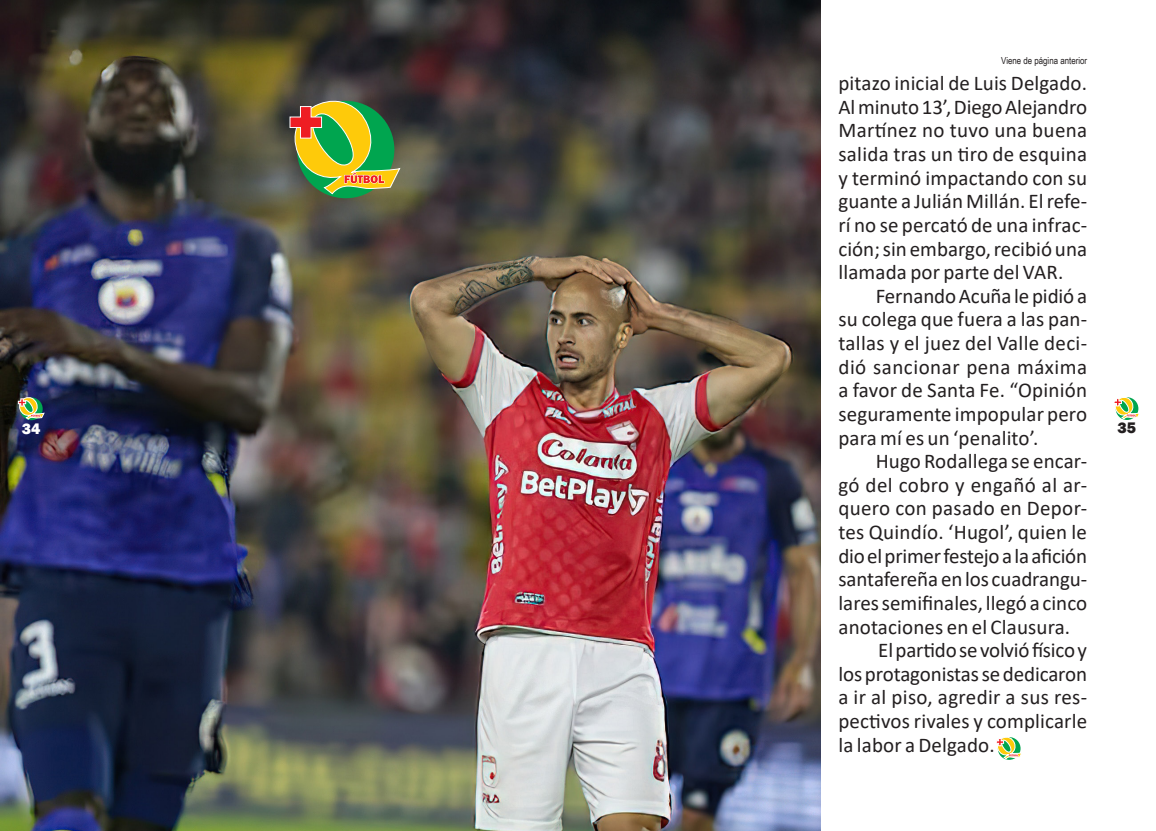
<style>
.page{position:relative;width:1156px;height:831px;background:#fff}
.page>*{position:absolute;margin:0;border:0;box-sizing:border-box;transform-origin:0 0}
.TEXTOS_REVISTA__Q{font:21px/23.6px "Calibri";letter-spacing:.005em;color:#231f20;text-align:justify}
.t1{font:800 15.75px "Franklin Gothic";color:#fff}
.t2{font:800 15.75px "Franklin Gothic";color:#231f20}
.t3{font:9.62px "Arial Narrow";color:#231f20}
</style>
<div class="page">
<img style="left:0;top:0;width:820px;height:831px">
<svg style="left:18px;top:397px;width:26px;height:22px"></svg>
<svg style="left:1114px;top:397px;width:25px;height:22px"></svg>
<svg style="left:289px;top:99px;width:112px;height:96px;background:#82973f"></svg>
<svg style="left:996px;top:737px;width:25px;height:22px"></svg>
<p class="t3" style="left:1001px;top:54px;width:87px">Viene de página anterior</p>
<p class="TEXTOS_REVISTA__Q" style="left:838px;top:71px;width:250px">pitazo inicial de Luis Delgado.<br>Al minuto 13’, Diego Alejandro Martínez no tuvo una buena salida tras un tiro de esquina y terminó impactando con su guante a Julián Millán. El refe&shy;rí no se percató de una infrac&shy;ción; sin embargo, recibió una llamada por parte del VAR.</p>
<p class="TEXTOS_REVISTA__Q" style="left:838px;top:283px;width:250px;text-indent:37px">Fernando Acuña le pidió a su colega que fuera a las pan&shy;tallas y el juez del Valle deci&shy;dió sancionar pena máxima a favor de Santa Fe. “Opinión seguramente impopular pero para mí es un ‘penalito’.</p>
<p class="TEXTOS_REVISTA__Q" style="left:838px;top:449px;width:250px;text-indent:37px">Hugo Rodallega se encar&shy;gó del cobro y engañó al ar&shy;quero con pasado en Depor&shy;tes Quindío. ‘Hugol’, quien le dio el primer festejo a la afición santafereña en los cuadrangu&shy;lares semifinales, llegó a cinco anotaciones en el Clausura.</p>
<p class="TEXTOS_REVISTA__Q" style="left:838px;top:638px;width:250px;text-indent:40px">El partido se volvió físico y los protagonistas se dedicaron a ir al piso, agredir a sus res&shy;pectivos rivales y complicarle la labor a Delgado.</p>
<p class="t1" style="left:22px;top:418px;width:20px">34</p>
<p class="t2" style="left:1117px;top:418px;width:20px">35</p>
</div>
